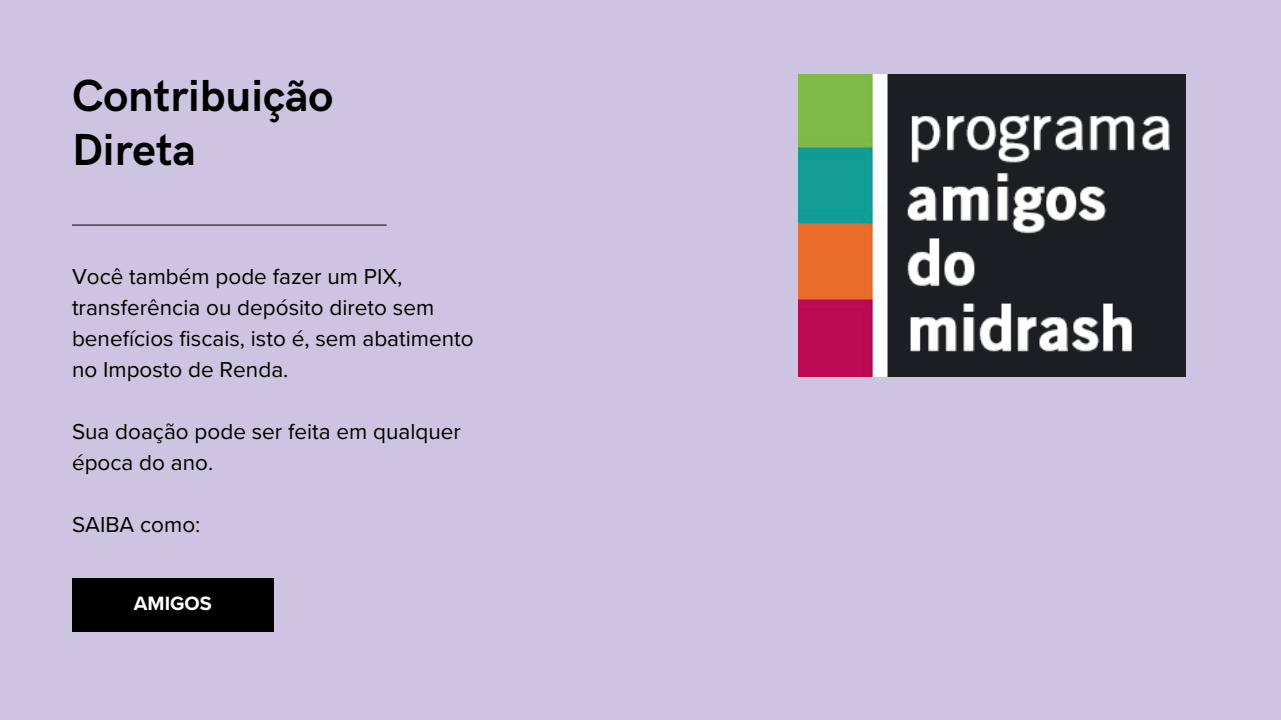
<style>
.page{position:relative;width:1281px;height:720px;background:#ccc4e0}
.page>*{position:absolute;margin:0;border:0;box-sizing:border-box;transform-origin:0 0}
.t1{font:700 45px/53.5px "HK Grotesk";color:#000}
.t2{font:22.5px/31px "Anonymous";color:#000}
.t3{font:20px "Anonymous";color:#fff}
</style>
<div class="page">
<hr style="left:72px;top:225px;width:314px;height:1px;background:#000">
<img style="left:798px;top:74px;width:387px;height:302px">
<div style="left:72px;top:578px;width:202px;height:54px;background:#000"></div>
<h1 class="t1" style="left:72px;top:66px;width:263px">Contribuição<br>Direta</h1>
<p class="t2" style="left:72px;top:262px;width:403px">Você também pode fazer um PIX, transferência ou depósito direto sem benefícios fiscais, isto é, sem abatimento no Imposto de Renda.</p>
<p class="t2" style="left:72px;top:417px;width:390px">Sua doação pode ser feita em qualquer época do ano.</p>
<p class="t2" style="left:72px;top:510px;width:130px">SAIBA como:</p>
<p class="t3" style="left:134px;top:595px;width:79px">AMIGOS</p>
</div>
